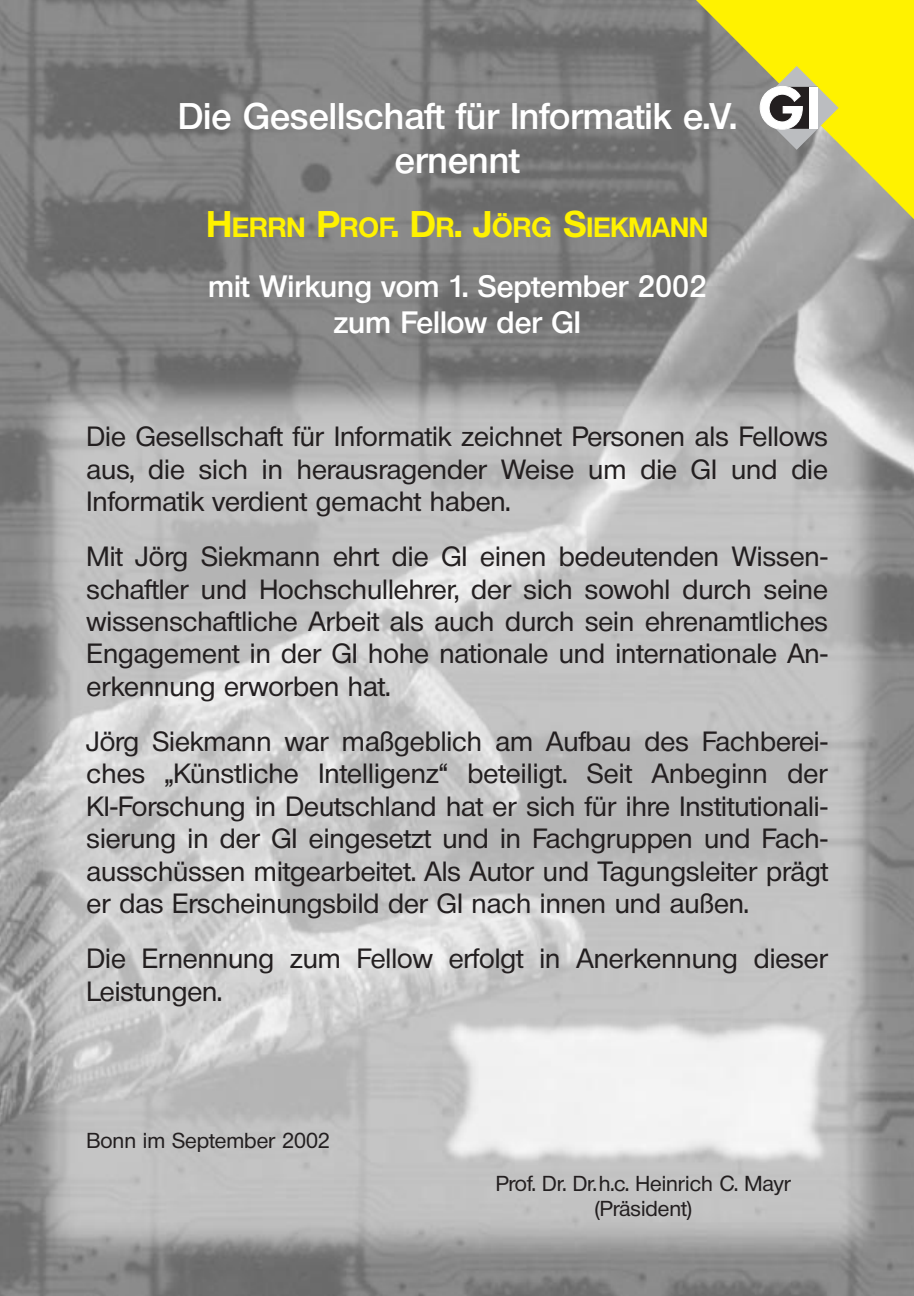
<style>
.page{position:relative;width:914px;height:1296px;background:#fff}
.page>*{position:absolute;margin:0;border:0;box-sizing:border-box;transform-origin:0 0}
.t1{font:600 36px/43.2px "Olnova";color:#fff;text-align:center}
.t2{font:600 30px/36px "Olnova";color:#fff;text-align:center}
.t3{font:500 27px/32.4px "Olnova";color:#231f20;text-align:justify}
.t4{font:700 27px "Olnova";color:#fff200}
.t5{font:500 21px/25.2px "Olnova";color:#231f20;text-align:center}
.s1{font-size:36px}
</style>
<div class="page">
<img style="left:0;top:0;width:914px;height:1296px">
<svg style="left:644px;top:0;width:270px;height:262px;background:#b0ac5d"></svg>
<svg style="left:759px;top:66px;width:79px;height:84px"></svg>
<h1 class="t1" style="left:178px;top:99px;width:560px">Die Gesellschaft für Informatik e.V. ernennt</h1>
<p class="t4" style="left:206px;top:218px;width:503px"><span class="s1">H</span>ERRN <span class="s1">P</span>ROF<span class="s1">. D</span>R<span class="s1">. J</span>ÖRG <span class="s1">S</span>IEKMANN</p>
<p class="t2" style="left:208px;top:271px;width:500px">mit Wirkung vom 1. September 2002 zum Fellow der GI</p>
<p class="t3" style="left:87px;top:423px;width:742px">Die Gesellschaft für Informatik zeichnet Personen als Fellows aus, die sich in herausragender Weise um die GI und die Informatik verdient gemacht haben.</p>
<p class="t3" style="left:87px;top:543px;width:743px">Mit Jörg Siekmann ehrt die GI einen bedeutenden Wissen&shy;schaftler und Hochschullehrer, der sich sowohl durch seine wissenschaftliche Arbeit als auch durch sein ehrenamtliches Engagement in der GI hohe nationale und internationale An&shy;erkennung erworben hat.</p>
<p class="t3" style="left:87px;top:728px;width:743px">Jörg Siekmann war maßgeblich am Aufbau des Fachberei&shy;ches „Künstliche Intelligenz“ beteiligt. Seit Anbeginn der KI-Forschung in Deutschland hat er sich für ihre Institutionali&shy;sierung in der GI eingesetzt und in Fachgruppen und Fach&shy;ausschüssen mitgearbeitet. Als Autor und Tagungsleiter prägt er das Erscheinungsbild der GI nach innen und außen.</p>
<p class="t3" style="left:87px;top:946px;width:743px">Die Ernennung zum Fellow erfolgt in Anerkennung dieser<br>Leistungen.</p>
<p class="t5" style="left:87px;top:1130px;width:245px">Bonn im September 2002</p>
<p class="t5" style="left:496px;top:1173px;width:297px">Prof. Dr. Dr.h.c. Heinrich C. Mayr (Präsident)</p>
</div>
